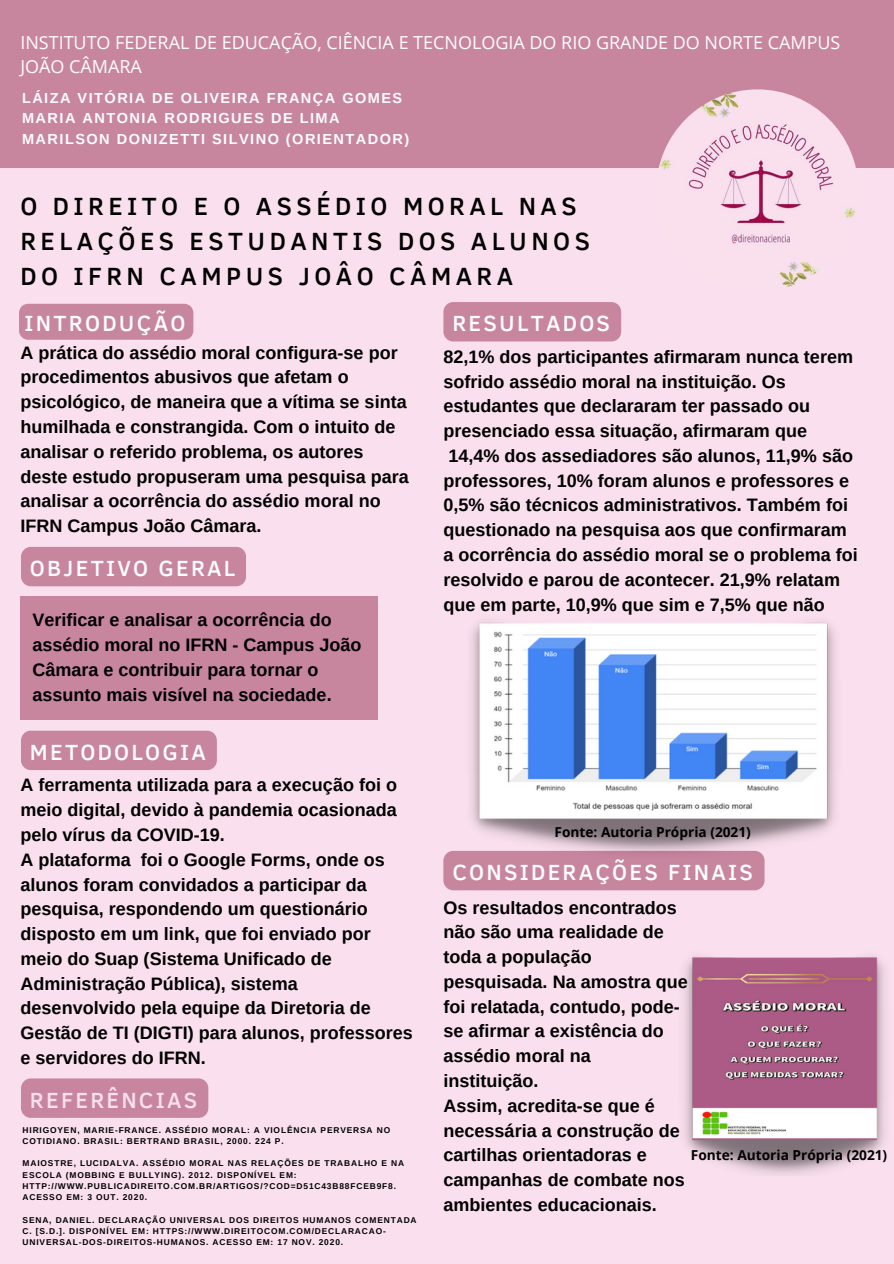
<style>
.page{position:relative;width:894px;height:1264px;background:#fff}
.page>*{position:absolute;margin:0;border:0;box-sizing:border-box;transform-origin:0 0}
.t1{font:500 25.5px/35px "Clear Sans";letter-spacing:.175em;color:#000}
.t2{font:500 22.5px "Clear Sans";letter-spacing:.1em;color:#fdfdfd}
.t3{font:500 22.5px "Clear Sans";letter-spacing:.1em;color:#fae0ee}
.t4{font:700 18px/24.8px "Arimo";color:#000}
.t5{font:18px/24.8px "Open Sans";color:#fdfdfd}
.t6{font:700 14.55px "Arimo";letter-spacing:.1em;color:#fdfdfd}
.t7{font:700 13.65px "Open Sans";color:#000}
.t8{font:700 8.4px/11.2px "Arimo";letter-spacing:.1em;color:#000}
</style>
<div class="page">
<div style="left:0;top:0;width:893px;height:1263px;background:#fae0ee"></div>
<div style="left:0;top:0;width:893px;height:168px;background:#c8859e"></div>
<img style="left:656px;top:89px;width:202px;height:202px;border-radius:50%">
<img style="left:684px;top:956px;width:201px;height:219px">
<div style="left:21px;top:730px;width:196px;height:40px;background:#c8859e"></div>
<div style="left:443px;top:302px;width:178px;height:39px;background:#c8859e"></div>
<div style="left:21px;top:596px;width:357px;height:124px;background:#c8859e"></div>
<div style="left:21px;top:547px;width:225px;height:39px;background:#c8859e"></div>
<div style="left:19px;top:304px;width:174px;height:36px;background:#c8859e"></div>
<div style="left:443px;top:850px;width:321px;height:40px;background:#c8859e"></div>
<div style="left:21px;top:1078px;width:187px;height:39px;background:#c8859e"></div>
<img style="left:461px;top:621px;width:374px;height:237px">
<p class="t5" style="left:20px;top:29px;width:821px">INSTITUTO FEDERAL DE EDUCAÇÃO, CIÊNCIA E TECNOLOGIA DO RIO GRANDE DO NORTE CAMPUS<br>JOÃO CÂMARA</p>
<p class="t6" style="left:22px;top:90px;width:381px">LÁIZA VITÓRIA DE OLIVEIRA FRANÇA GOMES</p>
<p class="t6" style="left:22px;top:110px;width:319px">MARIA ANTONIA RODRIGUES DE LIMA</p>
<p class="t6" style="left:22px;top:130px;width:389px">MARILSON DONIZETTI SILVINO (ORIENTADOR)</p>
<p class="t1" style="left:20px;top:187px;width:571px">O DIREITO E O ASSÉDIO MORAL NAS<br>RELAÇÕES ESTUDANTIS DOS ALUNOS<br>DO IFRN CAMPUS JOÂO CÂMARA</p>
<p class="t2" style="left:25px;top:307px;width:162px">INTRODUÇÃO</p>
<p class="t4" style="left:20px;top:340px;width:390px">A prática do assédio moral configura-se por procedimentos abusivos que afetam o psicológico, de maneira que a vítima se sinta humilhada e constrangida. Com o intuito de analisar o referido problema, os autores deste estudo propuseram uma pesquisa para analisar a ocorrência do assédio moral no IFRN Campus João Câmara.</p>
<p class="t2" style="left:30px;top:552px;width:207px">OBJETIVO GERAL</p>
<p class="t4" style="left:32px;top:608px;width:331px">Verificar e analisar a ocorrência do assédio moral no IFRN - Campus João Câmara e contribuir para tornar o assunto mais visível na sociedade.</p>
<p class="t2" style="left:30px;top:735px;width:177px">METODOLOGIA</p>
<p class="t4" style="left:21px;top:772px;width:378px;text-align:justify">A ferramenta utilizada para a execução foi o meio digital, devido à pandemia ocasionada pelo vírus da COVID-19.</p>
<p class="t4" style="left:21px;top:847px;width:394px">A plataforma foi o Google Forms, onde os alunos foram convidados a participar da pesquisa, respondendo um questionário disposto em um link, que foi enviado por meio do Suap (Sistema Unificado de Administração Pública), sistema desenvolvido pela equipe da Diretoria de Gestão de TI (DIGTI) para alunos, professores e servidores do IFRN.</p>
<p class="t3" style="left:30px;top:1083px;width:169px">REFERÊNCIAS</p>
<p class="t8" style="left:23px;top:1124px;width:369px">HIRIGOYEN, MARIE-FRANCE. ASSÉDIO MORAL: A VIOLÊNCIA PERVERSA NO<br>COTIDIANO. BRASIL: BERTRAND BRASIL, 2000. 224 P.</p>
<p class="t8" style="left:23px;top:1157px;width:383px">MAIOSTRE, LUCIDALVA. ASSÉDIO MORAL NAS RELAÇÕES DE TRABALHO E NA ESCOLA (MOBBING E BULLYING). 2012. DISPONÍVEL EM:<br>HTTP://WWW.PUBLICADIREITO.COM.BR/ARTIGOS/?COD=D51C43B88FCEB9F8.<br>ACESSO EM: 3 OUT. 2020.</p>
<p class="t8" style="left:23px;top:1213px;width:395px">SENA, DANIEL. DECLARAÇÃO UNIVERSAL DOS DIREITOS HUMANOS COMENTADA<br>C. [S.D.]. DISPONÍVEL EM: HTTPS://WWW.DIREITOCOM.COM/DECLARACAO-<br>UNIVERSAL-DOS-DIREITOS-HUMANOS. ACESSO EM: 17 NOV. 2020.</p>
<p class="t2" style="left:452px;top:307px;width:159px">RESULTADOS</p>
<p class="t4" style="left:443px;top:344px;width:416px">82,1% dos participantes afirmaram nunca terem sofrido assédio moral na instituição. Os estudantes que declararam ter passado ou presenciado essa situação, afirmaram que 14,4% dos assediadores são alunos, 11,9% são professores, 10% foram alunos e professores e 0,5% são técnicos administrativos. Também foi questionado na pesquisa aos que confirmaram a ocorrência do assédio moral se o problema foi resolvido e parou de acontecer. 21,9% relatam que em parte, 10,9% que sim e 7,5% que não</p>
<p class="t7" style="left:554px;top:822px;width:198px">Fonte: Autoria Própria (2021)</p>
<p class="t2" style="left:452px;top:855px;width:302px">CONSIDERAÇÕES FINAIS</p>
<p class="t4" style="left:443px;top:894px;width:246px">Os resultados encontrados não são uma realidade de toda a população pesquisada. Na amostra que foi relatada, contudo, pode&shy;se afirmar a existência do assédio moral na instituição.</p>
<p class="t4" style="left:443px;top:1093px;width:243px">Assim, acredita-se que é necessária a construção de cartilhas orientadoras e campanhas de combate nos ambientes educacionais.</p>
<p class="t7" style="left:690px;top:1144px;width:198px">Fonte: Autoria Própria (2021)</p>
</div>
